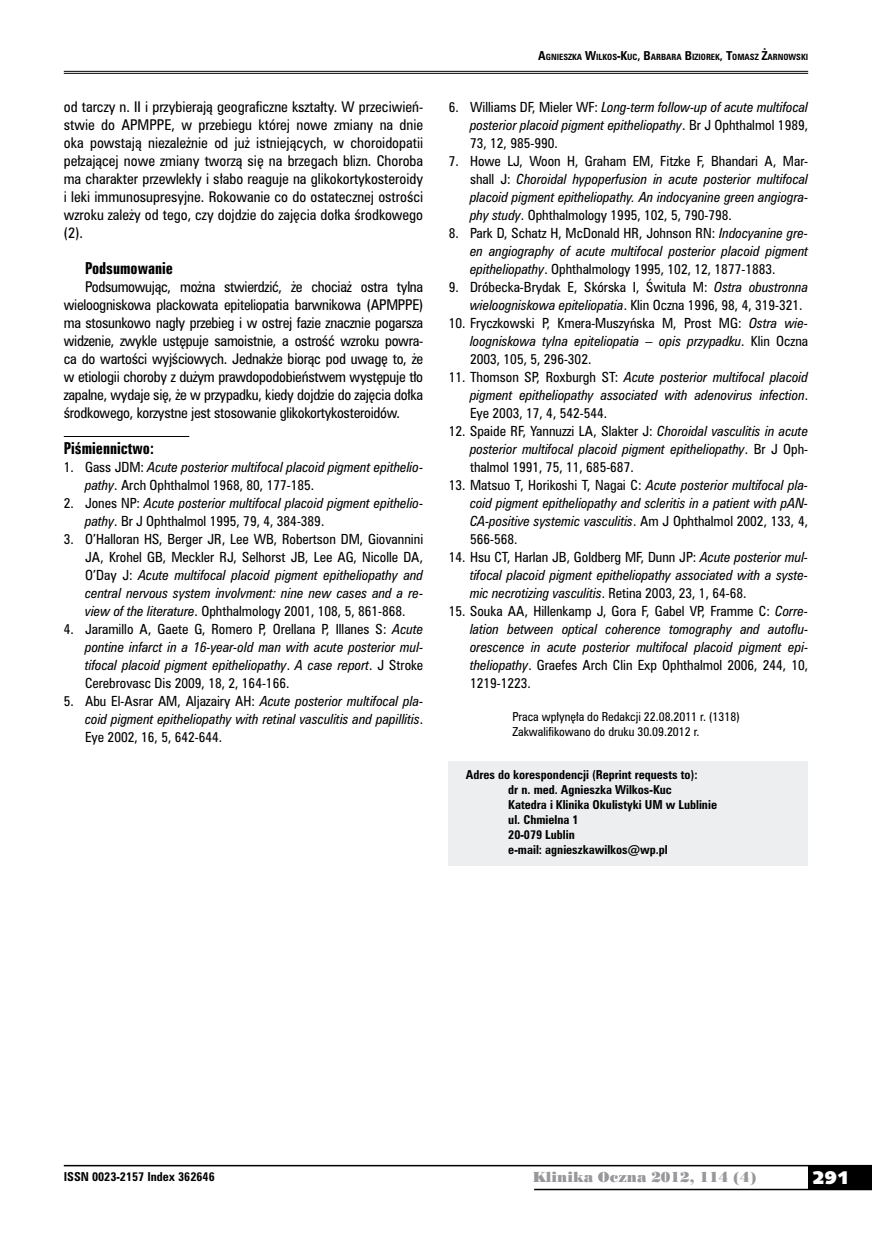
<style>
.page{position:relative;width:872px;height:1234px;background:#fff}
.page>*{position:absolute;margin:0;border:0;box-sizing:border-box;transform-origin:0 0}
.t1{font:18px "Humanst 531 U Blk PL";color:#fff}
.t2{font:15px "Zurich Bd X Cn PL";color:#000}
.t3{font:13.5px/18px "Zurich Cn PL";letter-spacing:-.02em;color:#000;text-align:justify}
.t4{font:13.5px "Poster Bodoni PL";color:#98989c}
.t5{font:italic 12.75px/18px "Zurich Cn PL";color:#000;text-align:justify}
.t6{font:12.75px/18px "Zurich Cn PL";color:#000;text-align:justify}
.t7{font:700 11.25px/15px "Zurich Cn PL";color:#000}
.t8{font:11.25px/15px "Zurich Cn PL";color:#000}
.t9{font:700 7.8px "Zurich Cn PL";color:#000}
.s1{font-style:normal}
.s2{font-style:italic}
.s3{font-size:11.25px}
</style>
<div class="page">
<div style="left:808px;top:1165px;width:64px;height:24px;background:#000"></div>
<hr style="left:64px;top:1164px;width:808px;height:2px;background:#000">
<hr style="left:534px;top:1188px;width:338px;height:1px;background:#000">
<hr style="left:64px;top:71px;width:744px;height:1px;background:#000">
<hr style="left:64px;top:73px;width:744px;height:1px;background:#000">
<hr style="left:64px;top:436px;width:125px;height:1px;background:#000">
<div style="left:449px;top:761px;width:359px;height:104px;background:#edeeef"></div>
<p class="t3" style="left:64px;top:97px;width:361px">od tarczy n. II i przybierają geograficzne kształty. W przeciwień&shy;stwie do APMPPE, w przebiegu której nowe zmiany na dnie oka powstają niezależnie od już istniejących, w choroidopatii pełzającej nowe zmiany tworzą się na brzegach blizn. Choroba ma charakter przewlekły i słabo reaguje na glikokortykosteroidy i leki immunosupresyjne. Rokowanie co do ostatecznej ostrości wzroku zależy od tego, czy dojdzie do zajęcia dołka środkowego (2).</p>
<p class="t2" style="left:85px;top:258px;width:89px">Podsumowanie</p>
<p class="t3" style="left:64px;top:277px;width:361px;text-indent:21px">Podsumowując, można stwierdzić, że chociaż ostra tylna wieloogniskowa plackowata epiteliopatia barwnikowa (APMPPE) ma stosunkowo nagły przebieg i w ostrej fazie znacznie pogarsza widzenie, zwykle ustępuje samoistnie, a ostrość wzroku powra&shy;ca do wartości wyjściowych. Jednakże biorąc pod uwagę to, że w etiologii choroby z dużym prawdopodobieństwem występuje tło zapalne, wydaje się, że w przypadku, kiedy dojdzie do zajęcia dołka środkowego, korzystne jest stosowanie glikokortykosteroidów.</p>
<p class="t2" style="left:64px;top:438px;width:92px">Piśmiennictwo:</p>
<p class="t5" style="left:85px;top:457px;width:340px;text-indent:-21px"><span class="s1">1. Gass JDM:</span> Acute posterior multifocal placoid pigment epithelio&shy;pathy<span class="s1">. Arch Ophthalmol 1968, 80, 177-185.</span></p>
<p class="t5" style="left:85px;top:493px;width:340px;text-indent:-21px"><span class="s1">2. Jones NP:</span> Acute posterior multifocal placoid pigment epithelio&shy;pathy<span class="s1">. Br J Ophthalmol 1995, 79, 4, 384-389.</span></p>
<p class="t6" style="left:85px;top:529px;width:340px;text-indent:-21px">3. O’Halloran HS, Berger JR, Lee WB, Robertson DM, Giovannini JA, Krohel GB, Meckler RJ, Selhorst JB, Lee AG, Nicolle DA, O’Day J: <span class="s2">Acute multifocal placoid pigment epitheliopathy and central nervous system involvment: nine new cases and a re&shy;view of the literature</span>. Ophthalmology 2001, 108, 5, 861-868.</p>
<p class="t5" style="left:85px;top:619px;width:340px;text-indent:-21px"><span class="s1">4. Jaramillo A, Gaete G, Romero P, Orellana P, Illanes S:</span> Acute pontine infarct in a 16-year-old man with acute posterior mul&shy;tifocal placoid pigment epitheliopathy<span class="s1">.</span> A case report<span class="s1">. J Stroke Cerebrovasc Dis 2009, 18, 2, 164-166.</span></p>
<p class="t5" style="left:85px;top:691px;width:340px;text-indent:-21px"><span class="s1">5. Abu El-Asrar AM, Aljazairy AH:</span> Acute posterior multifocal pla&shy;coid pigment epitheliopathy with retinal vasculitis and papillitis<span class="s1">.<br>Eye 2002, 16, 5, 642-644.</span></p>
<p class="t9" style="left:538px;top:52px;width:271px"><span class="s3">A</span>GNIESZKA <span class="s3">W</span>ILKOS<span class="s3">-K</span>UC<span class="s3">, B</span>ARBARA <span class="s3">B</span>IZIOREK<span class="s3">, T</span>OMASZ <span class="s3">Ż</span>ARNOWSKI</p>
<p class="t5" style="left:470px;top:97px;width:340px;text-indent:-21px"><span class="s1">6. Williams DF, Mieler WF:</span> Long-term follow-up of acute multifocal posterior placoid pigment epitheliopathy<span class="s1">. Br J Ophthalmol 1989, 73, 12, 985-990.</span></p>
<p class="t5" style="left:470px;top:152px;width:340px;text-indent:-21px"><span class="s1">7. Howe LJ, Woon H, Graham EM, Fitzke F, Bhandari A, Mar&shy;shall J:</span> Choroidal hypoperfusion in acute posterior multifocal placoid pigment epitheliopathy. An indocyanine green angiogra&shy;phy study<span class="s1">. Ophthalmology 1995, 102, 5, 790-798.</span></p>
<p class="t5" style="left:470px;top:224px;width:340px;text-indent:-21px"><span class="s1">8. Park D, Schatz H, McDonald HR, Johnson RN:</span> Indocyanine gre&shy;en angiography of acute multifocal posterior placoid pigment epitheliopathy<span class="s1">. Ophthalmology 1995, 102, 12, 1877-1883.</span></p>
<p class="t6" style="left:470px;top:278px;width:340px;text-indent:-21px">9. Dróbecka-Brydak E, Skórska I, Śwituła M: <span class="s2">Ostra obustronna wieloogniskowa epiteliopatia</span>. Klin Oczna 1996, 98, 4, 319-321.</p>
<p class="t6" style="left:470px;top:314px;width:340px;text-indent:-21px">10. Fryczkowski P, Kmera-Muszyńska M, Prost MG: <span class="s2">Ostra wie&shy;loogniskowa tylna epiteliopatia – opis przypadku</span>. Klin Oczna 2003, 105, 5, 296-302.</p>
<p class="t5" style="left:470px;top:368px;width:340px;text-indent:-21px"><span class="s1">11. Thomson SP, Roxburgh ST:</span> Acute posterior multifocal placoid pigment epitheliopathy associated with adenovirus infection<span class="s1">.<br>Eye 2003, 17, 4, 542-544.</span></p>
<p class="t5" style="left:470px;top:422px;width:340px;text-indent:-21px"><span class="s1">12. Spaide RF, Yannuzzi LA, Slakter J:</span> Choroidal vasculitis in acute posterior multifocal placoid pigment epitheliopathy<span class="s1">. Br J Oph&shy;thalmol 1991, 75, 11, 685-687.</span></p>
<p class="t5" style="left:470px;top:476px;width:340px;text-indent:-21px"><span class="s1">13. Matsuo T, Horikoshi T, Nagai C:</span> Acute posterior multifocal pla&shy;coid pigment epitheliopathy and scleritis in a patient with pAN-CA-positive systemic vasculitis<span class="s1">. Am J Ophthalmol 2002, 133, 4, 566-568.</span></p>
<p class="t5" style="left:470px;top:548px;width:340px;text-indent:-21px"><span class="s1">14. Hsu CT, Harlan JB, Goldberg MF, Dunn JP:</span> Acute posterior mul&shy;tifocal placoid pigment epitheliopathy associated with a syste&shy;mic necrotizing vasculitis<span class="s1">. Retina 2003, 23, 1, 64-68.</span></p>
<p class="t5" style="left:470px;top:602px;width:340px;text-indent:-21px"><span class="s1">15. Souka AA, Hillenkamp J, Gora F, Gabel VP, Framme C:</span> Corre&shy;lation between optical coherence tomography and autoflu&shy;orescence in acute posterior multifocal placoid pigment epi&shy;theliopathy<span class="s1">. Graefes Arch Clin Exp Ophthalmol 2006, 244, 10, 1219-1223.</span></p>
<p class="t8" style="left:512px;top:709px;width:229px">Praca wpłynęła do Redakcji 22.08.2011 r. (1318)<br>Zakwalifikowano do druku 30.09.2012 r.</p>
<p class="t7" style="left:508px;top:766px;width:210px;text-indent:-43px">Adres do korespondencji (Reprint requests to):<br>dr n. med. Agnieszka Wilkos-Kuc<br>Katedra i Klinika Okulistyki UM w Lublinie ul. Chmielna 1<br>20-079 Lublin<br>e-mail: agnieszkawilkos@wp.pl</p>
<p class="t7" style="left:64px;top:1168px;width:152px">ISSN 0023-2157 Index 362646</p>
<p class="t4" style="left:532px;top:1168px;width:225px">Klinika Oczna 2012, 114 (4)</p>
<h1 class="t1" style="left:812px;top:1165px;width:38px">291</h1>
</div>
